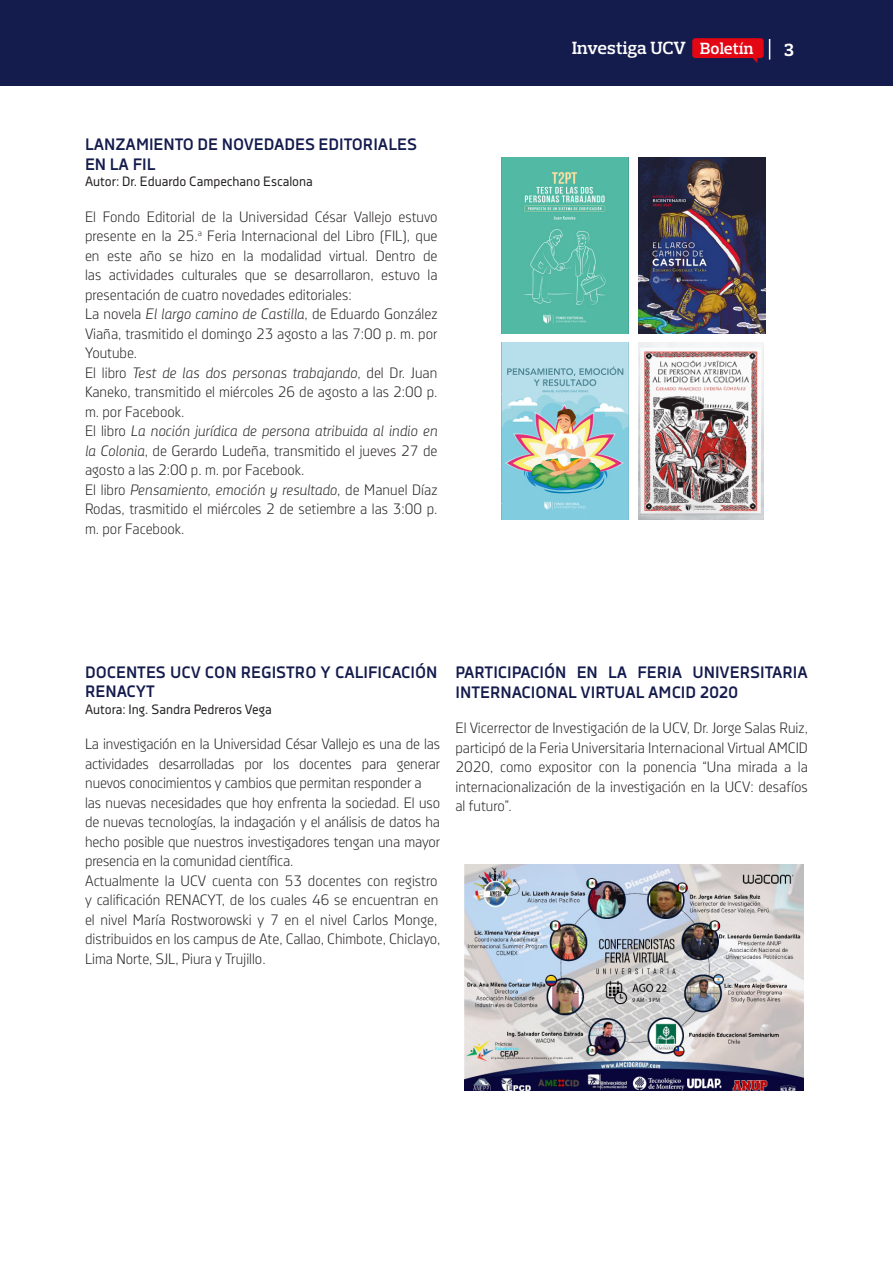
<style>
.page{position:relative;width:893px;height:1263px;background:#fff}
.page>*{position:absolute;margin:0;border:0;box-sizing:border-box;transform-origin:0 0}
.t1{font:600 18px "Prelo Slab";color:#fff}
.t2{font:700 18px "Prelo Slab";color:#fff}
.DATOS{font:700 16.5px/19.8px "Decima Nova Pro";color:#141b4d}
.TEXTO{font:700 16.5px/19.5px "Decima Nova Pro";color:#141b4d}
.DATOS-2{font:15px/19.5px "Decima Nova Pro Lt";color:#231f20;text-align:justify}
.DATOS-3{font:13.5px "Decima Nova Pro";color:#231f20}
.s1{font-style:italic}
.s2{font-size:16.5px}
</style>
<div class="page">
<div style="left:0;top:0;width:893px;height:85px;background:#141b4d"></div>
<svg style="left:692px;top:38px;width:78px;height:25px"></svg>
<img style="left:464px;top:864px;width:340px;height:226px">
<img style="left:638px;top:158px;width:127px;height:176px">
<img style="left:502px;top:158px;width:126px;height:176px">
<img style="left:502px;top:343px;width:126px;height:176px">
<img style="left:638px;top:343px;width:125px;height:176px">
<p class="DATOS" style="left:85px;top:135px;width:333px">LANZAMIENTO DE NOVEDADES EDITORIALES<br>EN LA FIL</p>
<p class="DATOS-3" style="left:85px;top:174px;width:229px">Autor: Dr. Eduardo Campechano Escalona</p>
<p class="DATOS-2" style="left:85px;top:207px;width:354px">El Fondo Editorial de la Universidad César Vallejo estuvo presente en la 25.<sup>a</sup> Feria Internacional del Libro (FIL), que en este año se hizo en la modalidad virtual. Dentro de las actividades culturales que se desarrollaron, estuvo la presentación de cuatro novedades editoriales:</p>
<p class="DATOS-2" style="left:85px;top:304px;width:354px">La novela <span class="s1">El largo camino de Castilla</span>, de Eduardo González Viaña, trasmitido el domingo 23 agosto a las 7:00 p. m. por Youtube.</p>
<p class="DATOS-2" style="left:85px;top:363px;width:354px">El libro <span class="s1">Test de las dos personas trabajando</span>, del Dr. Juan Kaneko, transmitido el miércoles 26 de agosto a las 2:00 p. m. por Facebook.</p>
<p class="DATOS-2" style="left:85px;top:421px;width:354px">El libro <span class="s1">La noción jurídica de persona atribuida al indio en la Colonia</span>, de Gerardo Ludeña, transmitido el jueves 27 de agosto a las 2:00 p. m. por Facebook.</p>
<p class="DATOS-2" style="left:85px;top:480px;width:354px">El libro <span class="s1">Pensamiento, emoción y resultado</span>, de Manuel Díaz Rodas, trasmitido el miércoles 2 de setiembre a las 3:00 p. m. por Facebook.</p>
<p class="t1" style="left:572px;top:37px;width:183px">Investiga UCV <span class="s2">Boletín</span></p>
<p class="t2" style="left:785px;top:39px;width:11px">3</p>
<p class="TEXTO" style="left:85px;top:663px;width:354px">DOCENTES UCV CON REGISTRO Y CALIFICACIÓN<br>RENACYT</p>
<p class="DATOS-3" style="left:85px;top:701px;width:188px">Autora: Ing. Sandra Pedreros Vega</p>
<p class="DATOS-2" style="left:85px;top:734px;width:357px;text-align:left">La investigación en la Universidad César Vallejo es una de las actividades desarrolladas por los docentes para generar nuevos conocimientos y cambios que permitan responder a las nuevas necesidades que hoy enfrenta la sociedad. El uso de nuevas tecnologías, la indagación y el análisis de datos ha hecho posible que nuestros investigadores tengan una mayor presencia en la comunidad científica.<br>Actualmente la UCV cuenta con 53 docentes con registro y calificación RENACYT, de los cuales 46 se encuentran en el nivel María Rostworowski y 7 en el nivel Carlos Monge, distribuidos en los campus de Ate, Callao, Chimbote, Chiclayo, Lima Norte, SJL, Piura y Trujillo.</p>
<p class="DATOS" style="left:455px;top:663px;width:354px">PARTICIPACIÓN EN LA FERIA UNIVERSITARIA<br>INTERNACIONAL VIRTUAL AMCID 2020</p>
<p class="DATOS-2" style="left:455px;top:718px;width:354px">El Vicerrector de Investigación de la UCV, Dr. Jorge Salas Ruiz, participó de la Feria Universitaria Internacional Virtual AMCID 2020, como expositor con la ponencia “Una mirada a la internacionalización de la investigación en la UCV: desafíos al futuro”.</p>
</div>
